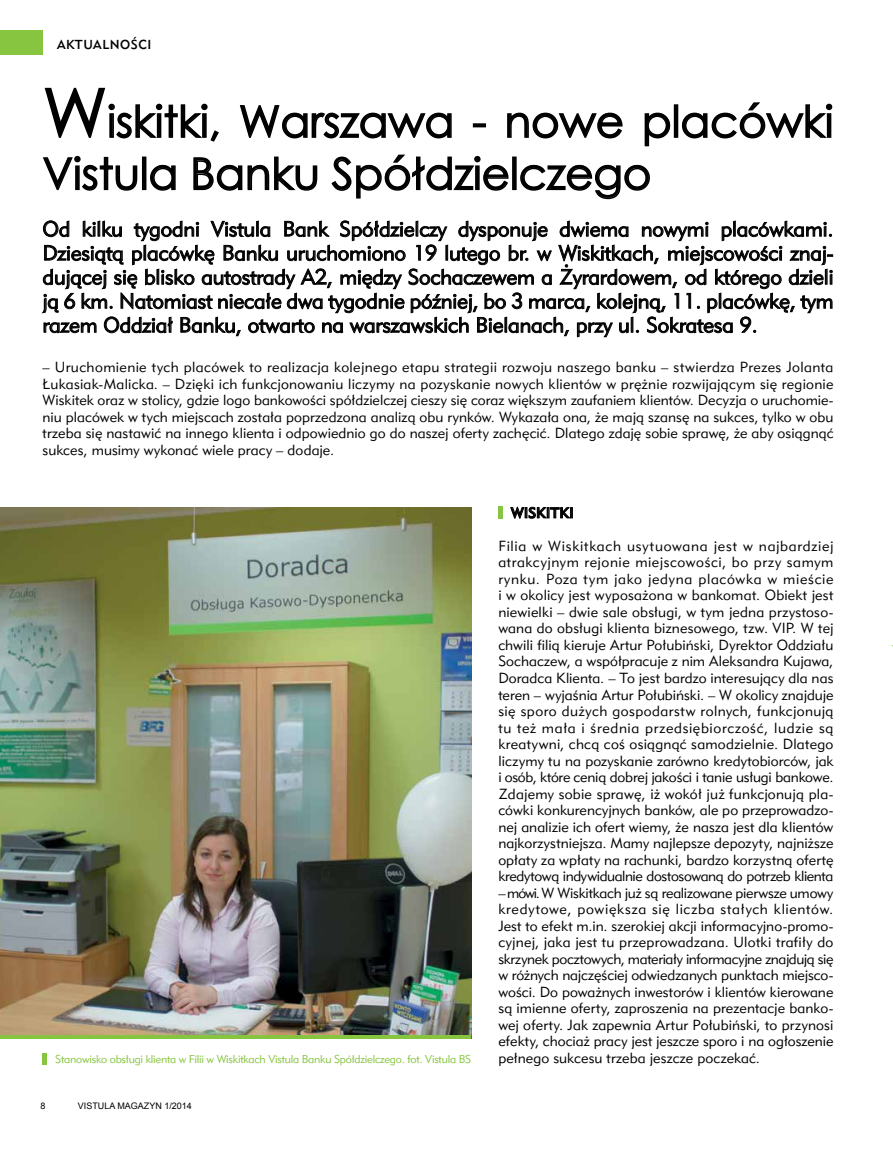
<style>
.page{position:relative;width:893px;height:1149px;background:#fff}
.page>*{position:absolute;margin:0;border:0;box-sizing:border-box;transform-origin:0 0}
.t1{font:43.5px/52.2px "Century Gothic";color:#000}
.t2{font:19.5px/24px "Geometr 415 Lt PL";color:#000;text-align:justify}
.t3{font:13.5px/16.5px "Geometr 415 Lt PL";letter-spacing:.005em;color:#000;text-align:justify}
.t4{font:13.5px "Geometr 415 Md PL";letter-spacing:.005em;color:#000}
.t5{font:12px "Geometr 415 Md PL";letter-spacing:.05em;color:#000}
.t6{font:10.5px "Geometr 415 Lt PL";letter-spacing:-.02em;color:#87c541}
.t7{font:9px "Arial";color:#000}
.s1{font-size:67.5px}
</style>
<div class="page">
<svg style="left:41px;top:220px;width:792px;height:117px"></svg>
<svg style="left:44px;top:87px;width:175px;height:55px"></svg>
<svg style="left:239px;top:105px;width:213px;height:34px"></svg>
<div style="left:473px;top:123px;width:13px;height:4px;border:2px solid #000"></div>
<svg style="left:507px;top:112px;width:116px;height:27px"></svg>
<svg style="left:644px;top:112px;width:27px;height:35px"></svg>
<div style="left:674px;top:104px;width:4px;height:34px;border:2px solid #000"></div>
<svg style="left:681px;top:102px;width:152px;height:37px"></svg>
<svg style="left:42px;top:156px;width:96px;height:35px"></svg>
<div style="left:142px;top:156px;width:4px;height:34px;border:2px solid #000"></div>
<svg style="left:150px;top:164px;width:26px;height:27px"></svg>
<svg style="left:193px;top:156px;width:125px;height:35px"></svg>
<svg style="left:331px;top:154px;width:178px;height:45px"></svg>
<div style="left:512px;top:156px;width:5px;height:34px;border:2px solid #000"></div>
<svg style="left:520px;top:164px;width:130px;height:36px"></svg>
<svg style="left:510px;top:506px;width:63px;height:12px"></svg>
<img style="left:0;top:507px;width:471px;height:527px">
<svg style="left:0;top:1034px;width:471px;height:4px;background:#8cb64d"></svg>
<div style="left:498px;top:506px;width:5px;height:12px;background:#87c541"></div>
<hr style="left:43px;top:1052px;width:4px;height:12px;background:#87c541">
<div style="left:0;top:31px;width:43px;height:24px;background:#87c541"></div>
<p class="t5" style="left:57px;top:36px;width:96px">AKTUALNOŚCI</p>
<h1 class="t1" style="left:43px;top:95px;width:792px"><span class="s1">W</span>iskitki, Warszawa - nowe placówki<br>Vistula Banku Spółdzielczego</h1>
<p class="t2" style="left:43px;top:216px;width:792px">Od kilku tygodni Vistula Bank Spółdzielczy dysponuje dwiema nowymi placówkami.<br>Dziesiątą placówkę Banku uruchomiono 19 lutego br. w Wiskitkach, miejscowości znaj&shy;dującej się blisko autostrady A2, między Sochaczewem a Żyrardowem, od którego dzieli ją 6 km. Natomiast niecałe dwa tygodnie później, bo 3 marca, kolejną, 11. placówkę, tym razem Oddział Banku, otwarto na warszawskich Bielanach, przy ul. Sokratesa 9.</p>
<p class="t3" style="left:43px;top:358px;width:792px">– Uruchomienie tych placówek to realizacja kolejnego etapu strategii rozwoju naszego banku – stwierdza Prezes Jolanta Łukasiak-Malicka. – Dzięki ich funkcjonowaniu liczymy na pozyskanie nowych klientów w prężnie rozwijającym się regionie Wiskitek oraz w stolicy, gdzie logo bankowości spółdzielczej cieszy się coraz większym zaufaniem klientów. Decyzja o uruchomie&shy;niu placówek w tych miejscach została poprzedzona analizą obu rynków. Wykazała ona, że mają szansę na sukces, tylko w obu trzeba się nastawić na innego klienta i odpowiednio go do naszej oferty zachęcić. Dlatego zdaję sobie sprawę, że aby osiągnąć sukces, musimy wykonać wiele pracy – dodaje.</p>
<p class="t4" style="left:511px;top:503px;width:64px">WISKITKI</p>
<p class="t3" style="left:498px;top:537px;width:337px">Filia w Wiskitkach usytuowana jest w najbardziej atrakcyjnym rejonie miejscowości, bo przy samym rynku. Poza tym jako jedyna placówka w mieście i w okolicy jest wyposażona w bankomat. Obiekt jest niewielki – dwie sale obsługi, w tym jedna przystoso&shy;wana do obsługi klienta biznesowego, tzw. VIP. W tej chwili filią kieruje Artur Połubiński, Dyrektor Oddziału Sochaczew, a współpracuje z nim Aleksandra Kujawa, Doradca Klienta. – To jest bardzo interesujący dla nas teren – wyjaśnia Artur Połubiński. – W okolicy znajduje się sporo dużych gospodarstw rolnych, funkcjonują tu też mała i średnia przedsiębiorczość, ludzie są kreatywni, chcą coś osiągnąć samodzielnie. Dlatego liczymy tu na pozyskanie zarówno kredytobiorców, jak i osób, które cenią dobrej jakości i tanie usługi bankowe.<br>Zdajemy sobie sprawę, iż wokół już funkcjonują pla&shy;cówki konkurencyjnych banków, ale po przeprowadzo&shy;nej analizie ich ofert wiemy, że nasza jest dla klientów najkorzystniejsza. Mamy najlepsze depozyty, najniższe opłaty za wpłaty na rachunki, bardzo korzystną ofertę kredytową indywidualnie dostosowaną do potrzeb klienta</p>
<p class="t3" style="left:498px;top:883px;width:337px">– mówi. W Wiskitkach już są realizowane pierwsze umowy kredytowe, powiększa się liczba stałych klientów.<br>Jest to efekt m.in. szerokiej akcji informacyjno-promo&shy;cyjnej, jaka jest tu przeprowadzana. Ulotki trafiły do skrzynek pocztowych, materiały informacyjne znajdują się w różnych najczęściej odwiedzanych punktach miejsco&shy;wości. Do poważnych inwestorów i klientów kierowane są imienne oferty, zaproszenia na prezentacje banko&shy;wej oferty. Jak zapewnia Artur Połubiński, to przynosi efekty, chociaż pracy jest jeszcze sporo i na ogłoszenie</p>
<p class="t6" style="left:55px;top:1052px;width:418px">Stanowisko obsługi klienta w Filii w Wiskitkach Vistula Banku Spółdzielczego. fot. Vistula BS</p>
<p class="t3" style="left:498px;top:1048px;width:263px">pełnego sukcesu trzeba jeszcze poczekać.</p>
<p class="t7" style="left:40px;top:1098px;width:7px">8</p>
<p class="t7" style="left:78px;top:1098px;width:116px">VISTULA MAGAZYN 1/2014</p>
</div>
